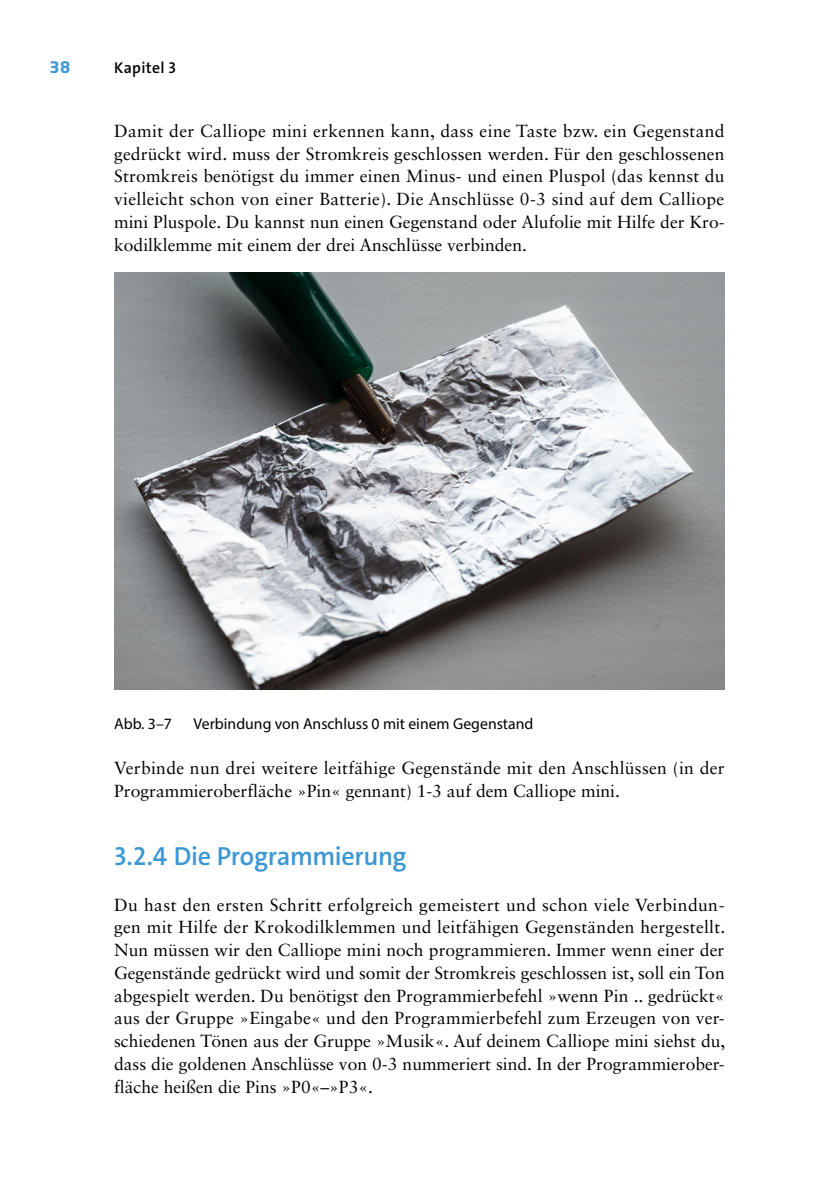
<style>
.page{position:relative;width:819px;height:1191px;background:#fff}
.page>*{position:absolute;margin:0;border:0;box-sizing:border-box;transform-origin:0 0}
.t1{font:600 26.25px "The Sans C4 s";letter-spacing:-.015em;color:#3d97d3}
.t2{font:17.5px/22.8px "Sabon LT Std";color:#000;text-align:justify}
.t3{font:17.5px/22.8px "Sabon LT Std";letter-spacing:.02em;color:#000}
.t4{font:15.75px "Myriad Pro";color:#000}
.t5{font:600 15.75px "The Sans C4 s";letter-spacing:.02em;color:#000}
.t6{font:700 15.75px "Neo Tech Std";color:#3d97d3}
</style>
<div class="page">
<img style="left:114px;top:273px;width:610px;height:417px">
<p class="t6" style="left:50px;top:58px;width:22px">38</p>
<p class="t5" style="left:114px;top:58px;width:64px">Kapitel 3</p>
<p class="t2" style="left:114px;top:119px;width:612px">Damit der Calliope mini erkennen kann, dass eine Taste bzw. ein Gegenstand gedrückt wird. muss der Stromkreis geschlossen werden. Für den geschlossenen Stromkreis benötigst du immer einen Minus- und einen Pluspol (das kennst du vielleicht schon von einer Batterie). Die Anschlüsse 0-3 sind auf dem Calliope mini Pluspole. Du kannst nun einen Gegenstand oder Alufolie mit Hilfe der Kro&shy;kodilklemme mit einem der drei Anschlüsse verbinden.</p>
<p class="t4" style="left:114px;top:713px;width:59px">Abb. 3–7</p>
<p class="t4" style="left:193px;top:713px;width:341px">Verbindung von Anschluss 0 mit einem Gegenstand</p>
<p class="t3" style="left:114px;top:756px;width:612px">Verbinde nun drei weitere leitfähige Gegenstände mit den Anschlüssen (in der<br>Programmieroberfläche »Pin« gennant) 1-3 auf dem Calliope mini.</p>
<h1 class="t1" style="left:114px;top:839px;width:294px">3.2.4 Die Programmierung</h1>
<p class="t2" style="left:114px;top:893px;width:612px">Du hast den ersten Schritt erfolgreich gemeistert und schon viele Verbindun&shy;gen mit Hilfe der Krokodilklemmen und leitfähigen Gegenständen hergestellt.<br>Nun müssen wir den Calliope mini noch programmieren. Immer wenn einer der Gegenstände gedrückt wird und somit der Stromkreis geschlossen ist, soll ein Ton abgespielt werden. Du benötigst den Programmierbefehl »wenn Pin .. gedrückt« aus der Gruppe »Eingabe« und den Programmierbefehl zum Erzeugen von ver&shy;schiedenen Tönen aus der Gruppe »Musik«. Auf deinem Calliope mini siehst du, dass die goldenen Anschlüsse von 0-3 nummeriert sind. In der Programmierober&shy;fläche heißen die Pins »P0«–»P3«.</p>
</div>
